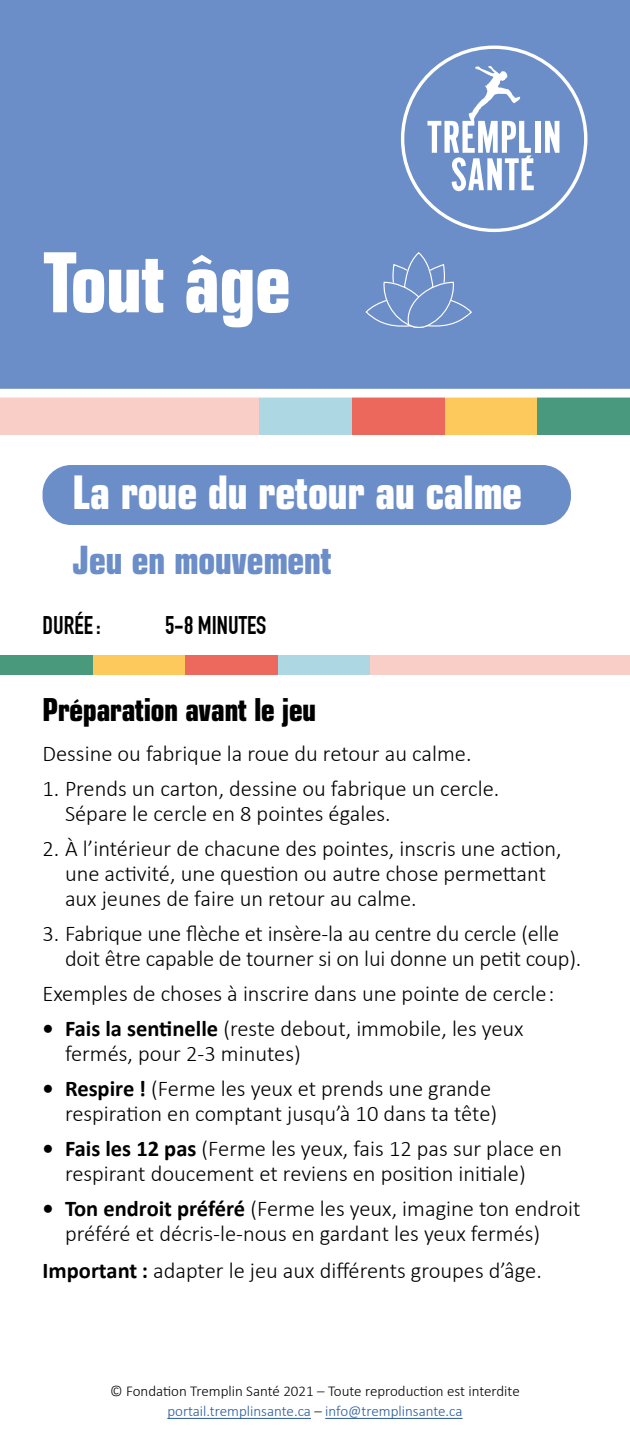
<style>
.page{position:relative;width:630px;height:1440px;background:#fff}
.page>*{position:absolute;margin:0;border:0;box-sizing:border-box;transform-origin:0 0}
.t1{font:700 85px "Eurostile Condensed BQ";color:#fff}
.t2{font:700 47.5px "Eurostile Condensed BQ";color:#fff}
.t3{font:700 40px "Eurostile Condensed BQ";color:#6b8dc8}
.t4{font:700 32.5px "Eurostile Condensed BQ";color:#000}
.t5{font:700 25px "DIN Condensed";color:#000}
.t6{font:300 22.5px/25px "Calibri";color:#000}
.t7{font:300 15px/20px "Calibri";color:#000;text-align:center}
.s1{font-weight:700}
.s2{color:#275b9b}
</style>
<div class="page">
<hr style="left:167px;top:1418px;width:144px;height:1px;background:#275b9b">
<hr style="left:325px;top:1418px;width:138px;height:1px;background:#275b9b">
<div style="left:0;top:0;width:630px;height:398px;background:#6b8dc8"></div>
<div style="left:537px;top:398px;width:93px;height:37px;background:#49997f"></div>
<div style="left:445px;top:398px;width:92px;height:37px;background:#fdc95d"></div>
<div style="left:352px;top:398px;width:93px;height:37px;background:#ed685c"></div>
<div style="left:259px;top:398px;width:93px;height:37px;background:#aed7e4"></div>
<div style="left:0;top:398px;width:259px;height:37px;background:#f8cec6"></div>
<div style="left:0;top:389px;width:630px;height:9px;background:#fff"></div>
<div style="left:535px;top:121px;width:6px;height:32px;background:#fff"></div>
<svg style="left:545px;top:121px;width:14px;height:32px"></svg>
<svg style="left:428px;top:66px;width:106px;height:125px"></svg>
<svg style="left:365px;top:252px;width:107px;height:76px"></svg>
<div style="left:43px;top:465px;width:528px;height:60px;background:#6b8dc8;border-radius:29px"></div>
<div style="left:0;top:655px;width:93px;height:20px;background:#49997d"></div>
<div style="left:93px;top:655px;width:92px;height:20px;background:#fdc95d"></div>
<div style="left:185px;top:655px;width:93px;height:20px;background:#ed685d"></div>
<div style="left:278px;top:655px;width:93px;height:20px;background:#aed7e4"></div>
<div style="left:371px;top:655px;width:259px;height:20px;background:#f8cec6"></div>
<h1 class="t1" style="left:43px;top:235px;width:250px">Tout âge</h1>
<h2 class="t2" style="left:73px;top:466px;width:451px">La roue du retour au calme</h2>
<h3 class="t3" style="left:73px;top:537px;width:261px">Jeu en mouvement</h3>
<p class="t5" style="left:43px;top:610px;width:60px">DURÉE:</p>
<p class="t5" style="left:165px;top:610px;width:103px">5-8 MINUTES</p>
<h3 class="t4" style="left:43px;top:692px;width:275px">Préparation avant le jeu</h3>
<p class="t6" style="left:43px;top:741px;width:431px">Dessine ou fabrique la roue du retour au calme.</p>
<p class="t6" style="left:65px;top:776px;width:436px;text-indent:-22px">1. Prends un carton, dessine ou fabrique un cercle.<br>Sépare le cercle en 8 pointes égales.</p>
<p class="t6" style="left:65px;top:836px;width:498px;text-indent:-22px">2. À l’intérieur de chacune des pointes, inscris une action, une activité, une question ou autre chose permettant aux jeunes de faire un retour au calme.</p>
<p class="t6" style="left:65px;top:921px;width:518px;text-indent:-22px">3. Fabrique une flèche et insère-la au centre du cercle (elle doit être capable de tourner si on lui donne un petit coup).</p>
<p class="t6" style="left:43px;top:981px;width:513px">Exemples de choses à inscrire dans une pointe de cercle :</p>
<p class="t6" style="left:65px;top:1016px;width:460px;text-indent:-22px"><span class="s1">• Fais la sentinelle</span> (reste debout, immobile, les yeux fermés, pour 2-3 minutes)</p>
<p class="t6" style="left:43px;top:1076px;width:456px;text-align:right"><span class="s1">• Respire !</span> (Ferme les yeux et prends une grande respiration en comptant jusqu’à 10 dans ta tête)</p>
<p class="t6" style="left:65px;top:1136px;width:499px;text-indent:-22px"><span class="s1">• Fais les 12 pas</span> (Ferme les yeux, fais 12 pas sur place en respirant doucement et reviens en position initiale)</p>
<p class="t6" style="left:65px;top:1196px;width:517px;text-indent:-22px"><span class="s1">• Ton endroit préféré</span> (Ferme les yeux, imagine ton endroit préféré et décris-le-nous en gardant les yeux fermés)</p>
<p class="t6" style="left:43px;top:1258px;width:501px"><span class="s1">Important :</span> adapter le jeu aux différents groupes d’âge.</p>
<p class="t7" style="left:110px;top:1381px;width:411px">© Fondation Tremplin Santé 2021 – Toute reproduction est interdite <span class="s2">portail.tremplinsante.ca</span> – <span class="s2">info@tremplinsante.ca</span></p>
</div>
